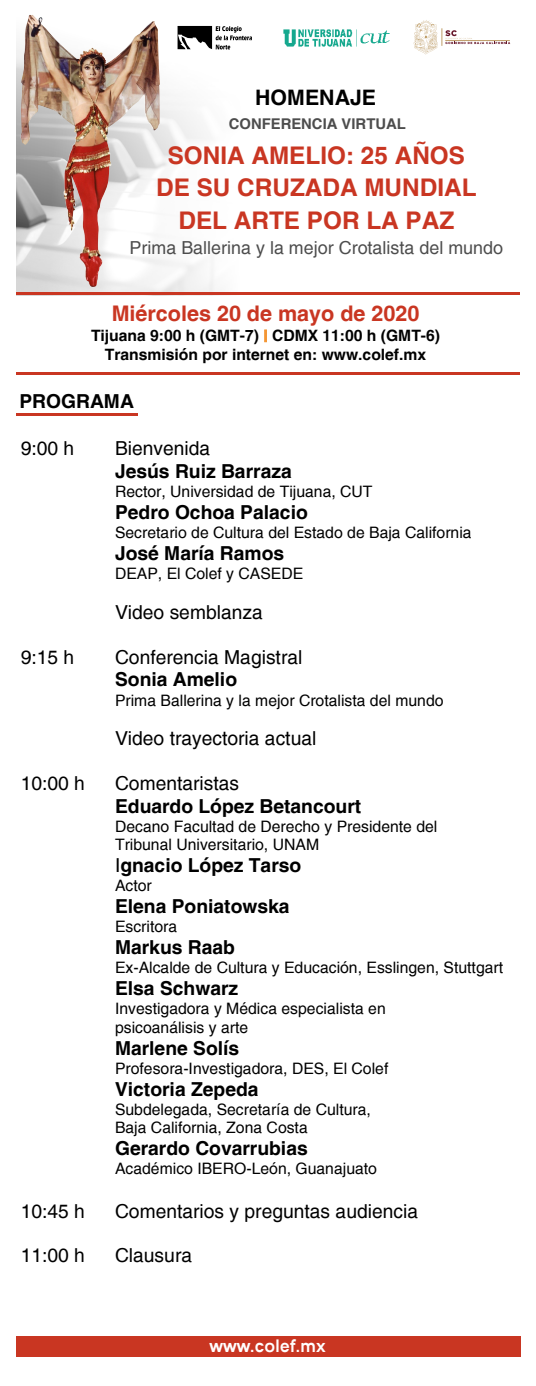
<style>
.page{position:relative;width:536px;height:1386px;background:#fff}
.page>*{position:absolute;margin:0;border:0;box-sizing:border-box;transform-origin:0 0}
.t1{font:700 24.32px/32.6px "Helvetica";color:#c93622;text-align:center}
.t2{font:700 21.53px "Helvetica";color:#c93622}
.t3{font:700 21.35px "Helvetica";color:#000}
.t4{font:700 19.25px "Helvetica";color:#000}
.t5{font:19.25px "Helvetica";color:#000}
.t6{font:17.85px "Helvetica";color:#4d4d4d}
.t7{font:700 17.5px "Catriel";color:#fff}
.t8{font:15.75px/18.2px "Helvetica";color:#000}
.t9{font:700 15.58px/18.6px "Helvetica";color:#000;text-align:center}
.t10{font:700 14.88px "Helvetica";color:#4d4d4d}
.s1{color:#f49634}
.s2{font-weight:400}
</style>
<div class="page">
<div style="left:16px;top:1336px;width:504px;height:21px;background:#c93622"></div>
<hr style="left:16px;top:413px;width:122px;height:3px;background:#c93622">
<img style="left:16px;top:25px;width:214px;height:267px">
<svg style="left:177px;top:26px;width:75px;height:23px"></svg>
<img style="left:283px;top:29px;width:107px;height:18px">
<svg style="left:413px;top:20px;width:97px;height:34px"></svg>
<hr style="left:445px;top:40px;width:64px;height:1px;background:#be9d68">
<hr style="left:16px;top:292px;width:504px;height:3px;background:#c93622">
<img style="left:21px;top:15px;width:139px;height:272px">
<hr style="left:16px;top:372px;width:504px;height:2px;background:#c93622">
<h3 class="t3" style="left:255px;top:90px;width:122px">HOMENAJE</h3>
<h1 class="t1" style="left:156px;top:141px;width:322px">SONIA AMELIO: 25 AÑOS<br>DE SU CRUZADA MUNDIAL<br>DEL ARTE POR LA PAZ</h1>
<p class="t6" style="left:129px;top:241px;width:375px">Prima Ballerina y la mejor Crotalista del mundo</p>
<p class="t10" style="left:229px;top:118px;width:178px">CONFERENCIA VIRTUAL</p>
<h2 class="t2" style="left:112px;top:306px;width:309px">Miércoles 20 de mayo de 2020</h2>
<p class="t9" style="left:91px;top:328px;width:350px">Tijuana 9:00 h (GMT-7) <span class="s1">|</span> CDMX 11:00 h (GMT-6)<br>Transmisión por internet en: www.colef.mx</p>
<p class="t4" style="left:19px;top:394px;width:116px">PROGRAMA</p>
<p class="t5" style="left:21px;top:441px;width:55px">9:00 h</p>
<p class="t5" style="left:115px;top:441px;width:97px">Bienvenida</p>
<p class="t4" style="left:115px;top:464px;width:178px">Jesús Ruiz Barraza</p>
<p class="t8" style="left:115px;top:484px;width:259px">Rector, Universidad de Tijuana, CUT</p>
<p class="t4" style="left:115px;top:505px;width:194px">Pedro Ochoa Palacio</p>
<p class="t8" style="left:115px;top:525px;width:358px">Secretario de Cultura del Estado de Baja California</p>
<p class="t4" style="left:115px;top:546px;width:171px">José María Ramos</p>
<p class="t8" style="left:115px;top:566px;width:190px">DEAP, El Colef y CASEDE</p>
<p class="t5" style="left:115px;top:605px;width:149px">Video semblanza</p>
<p class="t5" style="left:21px;top:650px;width:55px">9:15 h</p>
<p class="t5" style="left:115px;top:650px;width:189px">Conferencia Magistral</p>
<p class="t4" style="left:115px;top:672px;width:123px">Sonia Amelio</p>
<p class="t8" style="left:115px;top:692px;width:330px">Prima Ballerina y la mejor Crotalista del mundo</p>
<p class="t5" style="left:115px;top:731px;width:203px">Video trayectoria actual</p>
<p class="t5" style="left:21px;top:776px;width:66px">10:00 h</p>
<p class="t5" style="left:115px;top:776px;width:126px">Comentaristas</p>
<p class="t4" style="left:115px;top:799px;width:247px">Eduardo López Betancourt</p>
<p class="t8" style="left:115px;top:818px;width:324px">Decano Facultad de Derecho y Presidente del<br>Tribunal Universitario, UNAM</p>
<p class="t4" style="left:115px;top:858px;width:188px"><span class="s2">I</span>gnacio López Tarso</p>
<p class="t8" style="left:115px;top:878px;width:38px">Actor</p>
<p class="t4" style="left:115px;top:899px;width:176px">Elena Poniatowska</p>
<p class="t8" style="left:115px;top:919px;width:64px">Escritora</p>
<p class="t4" style="left:115px;top:940px;width:121px">Markus Raab</p>
<p class="t8" style="left:115px;top:960px;width:389px">Ex-Alcalde de Cultura y Educación, Esslingen, Stuttgart</p>
<p class="t4" style="left:115px;top:981px;width:125px">Elsa Schwarz</p>
<p class="t8" style="left:115px;top:1001px;width:272px">Investigadora y Médica especialista en psicoanálisis y arte</p>
<p class="t4" style="left:115px;top:1041px;width:126px">Marlene Solís</p>
<p class="t8" style="left:115px;top:1060px;width:275px">Profesora-Investigadora, DES, El Colef</p>
<p class="t4" style="left:115px;top:1082px;width:145px">Victoria Zepeda</p>
<p class="t8" style="left:115px;top:1102px;width:257px">Subdelegada, Secretaría de Cultura,<br>Baja California, Zona Costa</p>
<p class="t4" style="left:115px;top:1141px;width:194px">Gerardo Covarrubias</p>
<p class="t8" style="left:115px;top:1161px;width:263px">Académico IBERO-León, Guanajuato</p>
<p class="t5" style="left:21px;top:1204px;width:66px">10:45 h</p>
<p class="t5" style="left:115px;top:1204px;width:304px">Comentarios y preguntas audiencia</p>
<p class="t5" style="left:21px;top:1248px;width:66px">11:00 h</p>
<p class="t5" style="left:115px;top:1248px;width:79px">Clausura</p>
<p class="t7" style="left:209px;top:1340px;width:118px">www.colef.mx</p>
</div>
